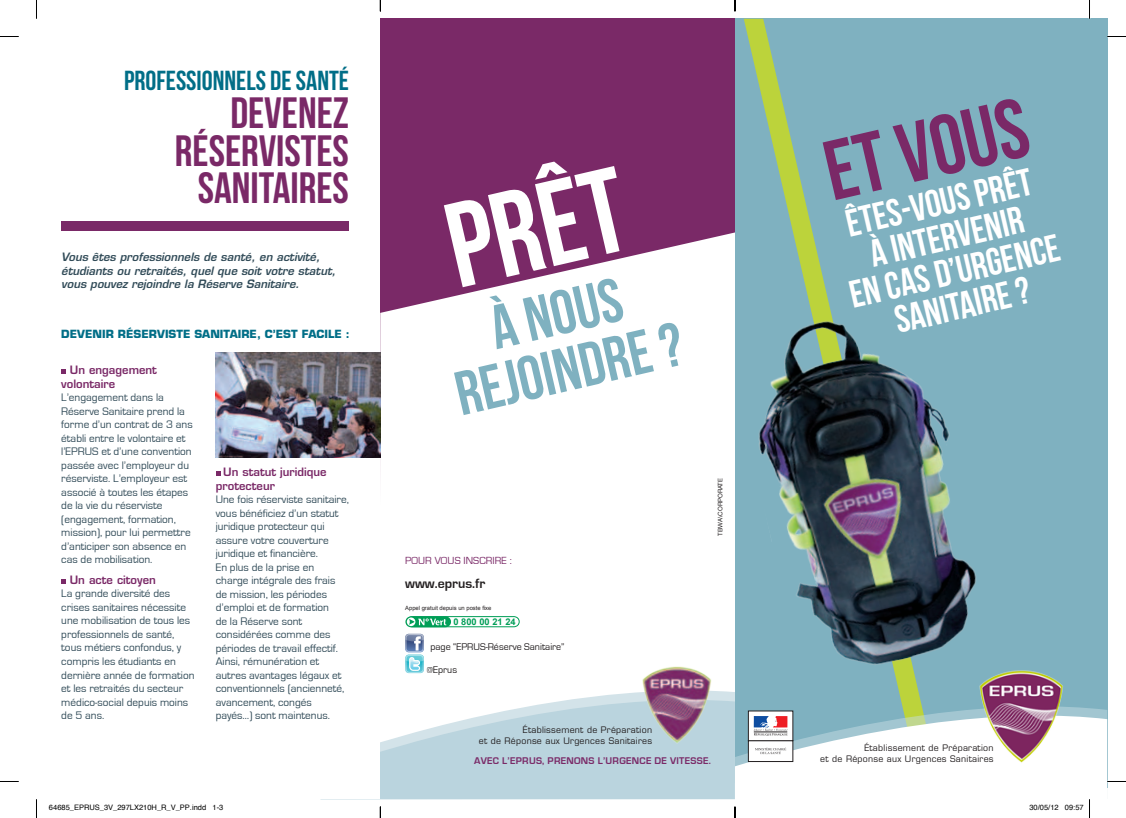
<style>
.page{position:relative;width:1126px;height:818px;background:#fff}
.page>*{position:absolute;margin:0;border:0;box-sizing:border-box;transform-origin:0 0}
.t1{font:120px "Bebas Neue";color:#fff}
.t2{font:84.25px "Bebas Neue";color:#7a2967}
.t3{font:62px/56.6px "Bebas Neue";color:#7fb1c0;text-align:center}
.t4{font:43.75px/37.5px "Bebas Neue";color:#7a2967;text-align:right}
.t5{font:38.25px/35px "Bebas Neue";color:#fff;text-align:center}
.t6{font:27.5px "Bebas Neue";color:#016e87}
.t7{font:700 13.88px "Eurostile";color:#231f20}
.t8{font:11.25px/13.5px "Eurostile";color:#314b58}
.t9{font:italic 600 11.25px/13.5px "Eurostile LT Std";color:#314b58}
.t10{font:600 11.25px/13.5px "Eurostile LT Std";color:#7a2967}
.t11{font:700 11px "Eurostile LT Std";color:#016e87}
.t12{font:10.62px "Eurostile";letter-spacing:.01em;color:#7a2967}
.t13{font:700 10px "Eurostile";letter-spacing:.03em;color:#7a2967}
.t14{font:10px "Eurostile";color:#231f20}
.t15{font:700 9.25px "Arial";letter-spacing:.005em;color:#009e57}
.t16{font:8.75px/10.5px "Eurostile LT Std";letter-spacing:.03em;color:#231f20;text-align:right}
.t17{font:7.5px "Helvetica";color:#000}
.t18{font:6.25px "Helvetica Neue";color:#231f20}
.t19{font:5.88px "Arial";color:#231f20}
</style>
<div class="page">
<div style="left:380px;top:19px;width:354px;height:779px;background:#7a2967"></div>
<svg style="left:380px;top:232px;width:354px;height:445px;fill:#fff"></svg>
<svg style="left:405px;top:615px;width:115px;height:12px"></svg>
<svg style="left:405px;top:633px;width:19px;height:39px"></svg>
<div style="left:734px;top:19px;width:373px;height:768px;background:#7fb1c0"></div>
<svg style="left:744px;top:19px;width:176px;height:677px"></svg>
<img style="left:723px;top:288px;width:253px;height:404px">
<svg style="left:734px;top:696px;width:373px;height:102px;fill:#fff"></svg>
<img style="left:973px;top:665px;width:96px;height:99px">
<div style="left:748px;top:740px;width:44px;height:21px;background:#fff"></div>
<div style="left:748px;top:740px;width:45px;height:21px;border:1px solid #231f20"></div>
<svg style="left:755px;top:747px;width:31px;height:6px"></svg>
<div style="left:748px;top:710px;width:44px;height:30px;background:linear-gradient(to right,#fff,#fff)"></div>
<svg style="left:753px;top:716px;width:34px;height:19px"></svg>
<div style="left:380px;top:677px;width:354px;height:10px;background:#fff"></div>
<svg style="left:380px;top:687px;width:354px;height:111px;fill:#bad4de"></svg>
<img style="left:637px;top:663px;width:79px;height:81px">
<div style="left:61px;top:221px;width:288px;height:9px;background:#7a2967"></div>
<img style="left:216px;top:352px;width:164px;height:104px">
<svg style="left:61px;top:369px;width:5px;height:5px"></svg>
<svg style="left:61px;top:579px;width:5px;height:4px"></svg>
<svg style="left:216px;top:471px;width:4px;height:5px"></svg>
<svg style="left:0;top:36px;width:19px;height:1px"></svg>
<svg style="left:1107px;top:36px;width:18px;height:1px"></svg>
<svg style="left:36px;top:0;width:1px;height:19px"></svg>
<svg style="left:36px;top:799px;width:1px;height:18px"></svg>
<svg style="left:1088px;top:0;width:2px;height:19px"></svg>
<svg style="left:1089px;top:799px;width:1px;height:18px"></svg>
<svg style="left:379px;top:0;width:2px;height:11px"></svg>
<svg style="left:379px;top:806px;width:2px;height:11px"></svg>
<h3 class="t6" style="left:124px;top:66px;width:226px">PROFESSIONNELS DE SANTÉ</h3>
<h3 class="t4" style="left:175px;top:93px;width:175px">DEVENEZ<br>RÉSERVISTES<br>SANITAIRES</h3>
<p class="t9" style="left:61px;top:250px;width:276px">Vous êtes professionnels de santé, en activité, étudiants ou retraités, quel que soit votre statut, vous pouvez rejoindre la Réserve Sanitaire.</p>
<p class="t11" style="left:61px;top:326px;width:290px">DEVENIR RÉSERVISTE SANITAIRE, C’EST FACILE :</p>
<p class="t10" style="left:61px;top:363px;width:97px;text-indent:9px">Un engagement volontaire</p>
<p class="t8" style="left:61px;top:390px;width:133px">L’engagement dans la<br>Réserve Sanitaire prend la forme d’un contrat de 3 ans établi entre le volontaire et l’EPRUS</p>
<p class="t8" style="left:61px;top:444px;width:132px;text-indent:40px">et d’une convention passée avec l’employeur du réserviste. L’employeur est associé à toutes les étapes de la vie du réserviste (engagement, formation, mission), pour lui permettre d’anticiper son absence en cas de mobilisation.</p>
<p class="t10" style="left:70px;top:572px;width:87px">Un acte citoyen</p>
<p class="t8" style="left:61px;top:586px;width:135px">La grande diversité des crises sanitaires nécessite une mobilisation de tous les professionnels de santé, tous métiers confondus, y compris les étudiants en dernière année de formation et les retraités du secteur médico-social depuis moins de 5 ans.</p>
<p class="t10" style="left:216px;top:465px;width:112px;text-indent:7px">Un statut juridique protecteur</p>
<p class="t8" style="left:216px;top:492px;width:135px">Une fois réserviste sanitaire, vous bénéficiez d’un statut juridique protecteur qui assure votre couverture juridique et financière.<br>En plus de la prise en charge intégrale des frais de mission, les périodes d’emploi et de formation<br>de la Réserve sont considérées comme des périodes de travail effectif.<br>Ainsi, rémunération et autres avantages légaux et conventionnels (ancienneté, avancement, congés payés…) sont maintenus.</p>
<h1 class="t1" style="left:434px;top:183px;width:182px;rotate:-13deg">PRÊT</h1>
<h3 class="t3" style="left:437px;top:311px;width:233px;rotate:-13deg">À NOUS<br>REJOINDRE ?</h3>
<p class="t12" style="left:405px;top:554px;width:108px">Pour vous inscrire :</p>
<p class="t7" style="left:405px;top:576px;width:82px">WWW.EPRUS.FR</p>
<p class="t15" style="left:445px;top:615px;width:72px">0 0 800 00 21 24</p>
<p class="t19" style="left:405px;top:604px;width:88px">Appel gratuit depuis un poste fixe</p>
<p class="t14" style="left:430px;top:640px;width:44px">page “EPRUS</p>
<p class="t14" style="left:485px;top:640px;width:80px">-Réserve Sanitaire”</p>
<p class="t14" style="left:427px;top:664px;width:32px">@Eprus</p>
<p class="t16" style="left:478px;top:724px;width:175px">établissement de Préparation<br>et de Réponse aux Urgences Sanitaires</p>
<p class="t18" style="left:716px;top:535px;width:59px;rotate:-90deg">TBWA\corporate</p>
<p class="t13" style="left:474px;top:754px;width:238px">AVEC L’EPRUS, PRENONS L’URGENCE DE VITESSE.</p>
<h2 class="t2" style="left:815px;top:127px;width:208px;rotate:-13deg">ET VOUS</h2>
<h3 class="t5" style="left:830px;top:209px;width:216px;rotate:-13deg">ÊTES-VOUS PRÊT<br>À INTERVENIR<br>EN CAS D’URGENCE<br>SANITAIRE ?</h3>
<p class="t16" style="left:820px;top:742px;width:175px">établissement de Préparation<br>et de Réponse aux Urgences Sanitaires</p>
<p class="t17" style="left:49px;top:801px;width:176px">64685_EPRUS_3V_297LX210H_R_V_PP.indd 1-3</p>
<p class="t17" style="left:1029px;top:801px;width:56px">30/05/12 09:57</p>
</div>
